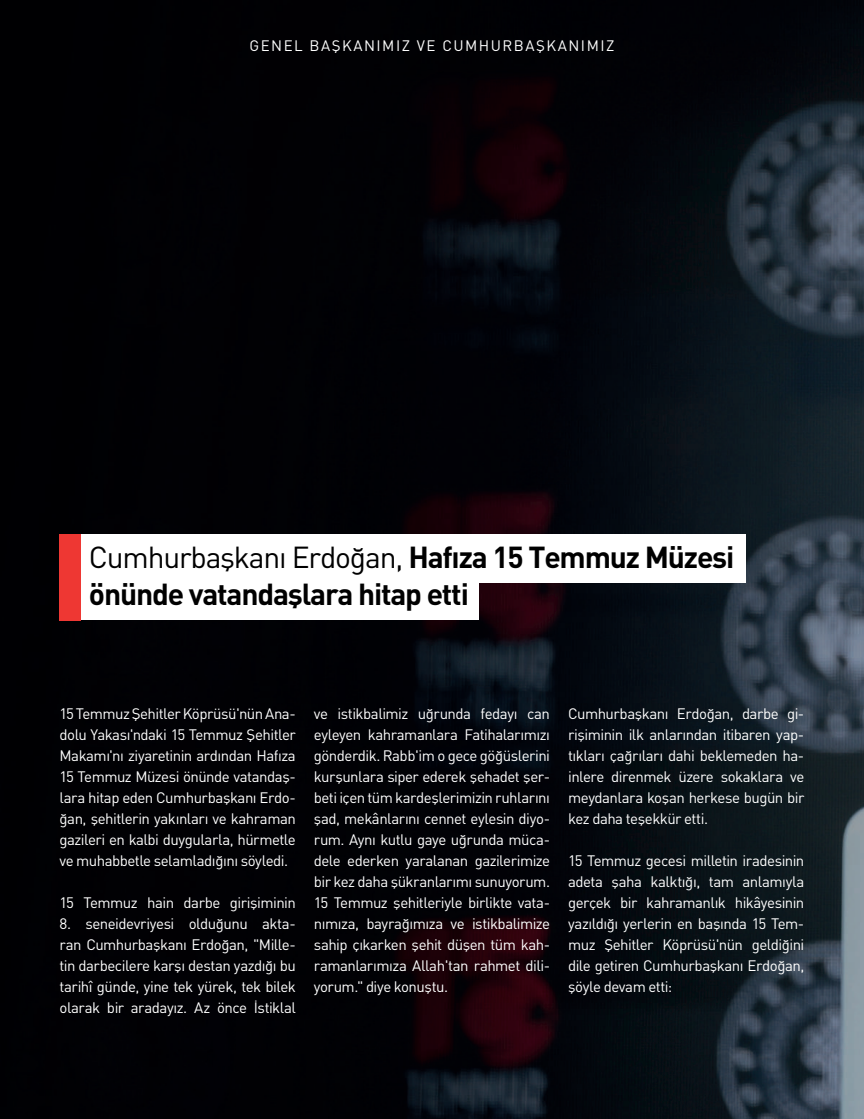
<style>
.page{position:relative;width:864px;height:1119px;background:#fff}
.page>*{position:absolute;margin:0;border:0;box-sizing:border-box;transform-origin:0 0}
.t1{font:30px "DINT";letter-spacing:-.04em;color:#000}
.t2{font:30px "DINT Bold";letter-spacing:-.04em;color:#000}
.t3{font:15px/21px "DINT";letter-spacing:-.035em;color:#fff;text-align:justify}
.t4{font:15px "DINT";letter-spacing:.1em;color:#fff}
.s1{font-family:"DINT Bold"}
</style>
<div class="page">
<img style="left:0;top:0;width:863px;height:1118px">
<div style="left:81px;top:571px;width:397px;height:49px;background:#fff"></div>
<div style="left:81px;top:534px;width:664px;height:49px;background:#fff"></div>
<div style="left:60px;top:534px;width:21px;height:86px;background:#ee3733"></div>
<p class="t4" style="left:249px;top:37px;width:366px">GENEL BAŞKANIMIZ VE CUMHURBAŞKANIMIZ</p>
<h1 class="t1" style="left:89px;top:539px;width:646px">Cumhurbaşkanı Erdoğan, <span class="s1">Hafıza 15 Temmuz Müzesi</span></h1>
<h1 class="t2" style="left:89px;top:574px;width:381px">önünde vatandaşlara hitap etti</h1>
<p class="t3" style="left:60px;top:702px;width:238px">15 Temmuz Şehitler Köprüsü'nün Ana&shy;dolu Yakası'ndaki 15 Temmuz Şehitler Makamı'nı ziyaretinin ardından Hafıza 15 Temmuz Müzesi önünde vatandaş&shy;lara hitap eden Cumhurbaşkanı Erdo&shy;ğan, şehitlerin yakınları ve kahraman gazileri en kalbi duygularla, hürmetle ve muhabbetle selamladığını söyledi.</p>
<p class="t3" style="left:60px;top:891px;width:238px">15 Temmuz hain darbe girişiminin</p>
<p class="t3" style="left:60px;top:912px;width:238px">8. seneidevriyesi olduğunu akta&shy;ran Cumhurbaşkanı Erdoğan, "Mille&shy;tin darbecilere karşı destan yazdığı bu tarihî günde, yine tek yürek, tek bilek olarak bir aradayız. Az önce İstiklal</p>
<p class="t3" style="left:314px;top:702px;width:238px">ve istikbalimiz uğrunda fedayı can eyleyen kahramanlara Fatihalarımızı gönderdik. Rabb'im o gece göğüslerini kurşunlara siper ederek şehadet şer&shy;beti içen tüm kardeşlerimizin ruhlarını şad, mekânlarını cennet eylesin diyo&shy;rum. Aynı kutlu gaye uğrunda müca&shy;dele ederken yaralanan gazilerimize bir kez daha şükranlarımı sunuyorum.<br>15 Temmuz şehitleriyle birlikte vata&shy;nımıza, bayrağımıza ve istikbalimize sahip çıkarken şehit düşen tüm kah&shy;ramanlarımıza Allah'tan rahmet dili&shy;yorum." diye konuştu.</p>
<p class="t3" style="left:568px;top:702px;width:238px">Cumhurbaşkanı Erdoğan, darbe gi&shy;rişiminin ilk anlarından itibaren yap&shy;tıkları çağrıları dahi beklemeden ha&shy;inlere direnmek üzere sokaklara ve meydanlara koşan herkese bugün bir kez daha teşekkür etti.</p>
<p class="t3" style="left:568px;top:849px;width:238px">15 Temmuz gecesi milletin iradesinin adeta şaha kalktığı, tam anlamıyla gerçek bir kahramanlık hikâyesinin yazıldığı yerlerin en başında 15 Tem&shy;muz Şehitler Köprüsü'nün geldiğini dile getiren Cumhurbaşkanı Erdoğan, şöyle devam etti:</p>
</div>
